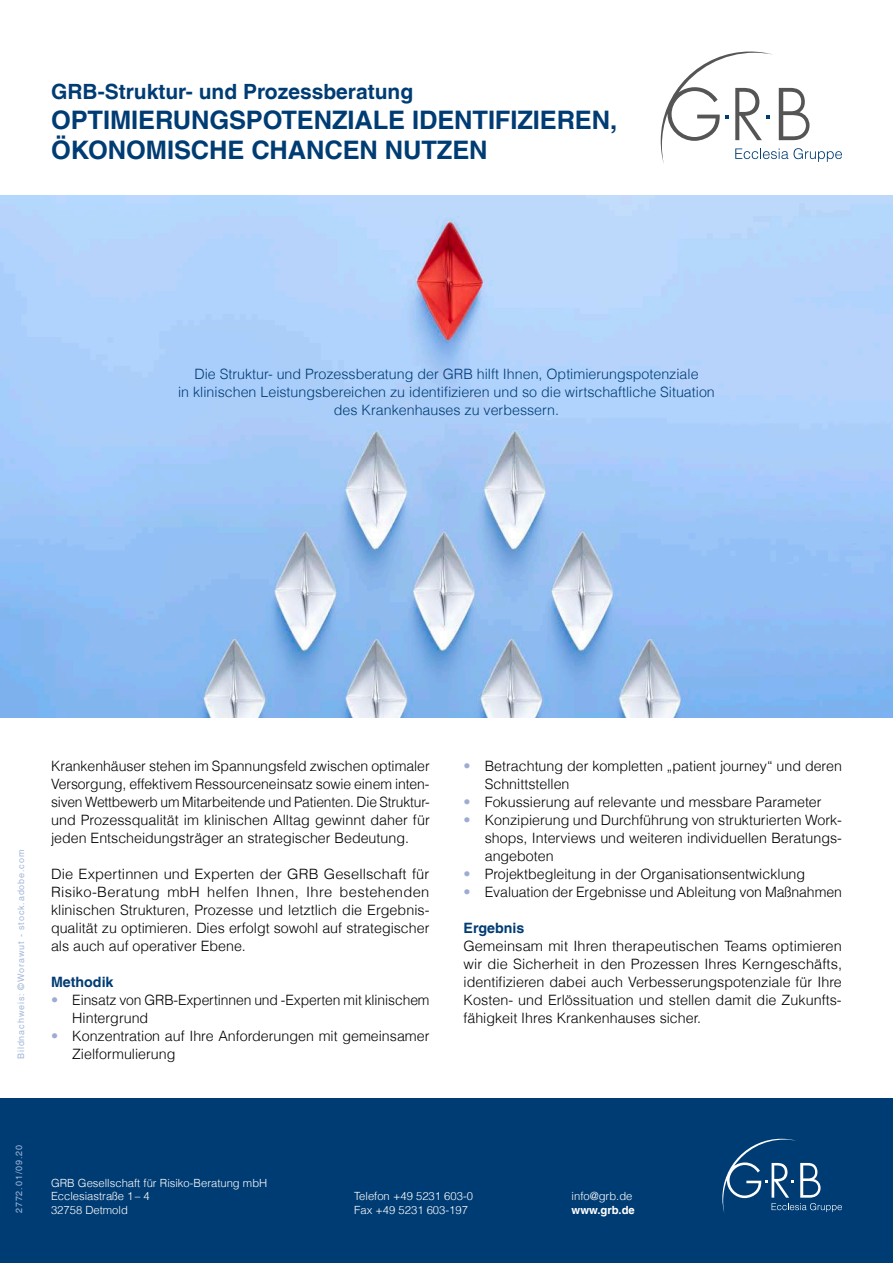
<style>
.page{position:relative;width:893px;height:1263px;background:#fff}
.page>*{position:absolute;margin:0;border:0;box-sizing:border-box;transform-origin:0 0}
.t1{font:700 25.5px/30px "Helvetica LT";letter-spacing:-.005em;color:#003c74}
.t2{font:700 21px "Helvetica LT";color:#003c74}
.t3{font:300 14.25px/18px "Helvetica LT";color:#000;text-align:justify}
.t4{font:300 14.25px/18px "Helvetica LT";color:#003c74;text-align:center}
.t5{font:700 14.25px "Helvetica LT";color:#003c74}
.t6{font:300 11.25px/13.5px "Helvetica LT";color:#fff}
.t7{font:700 11.25px "Helvetica LT";color:#fff}
.t8{font:9px "Helvetica LT";letter-spacing:.1em;color:#a2b8d8}
.s1{color:#9facd2}
</style>
<div class="page">
<img style="left:0;top:195px;width:893px;height:522px">
<svg style="left:661px;top:52px;width:181px;height:111px"></svg>
<div style="left:0;top:1099px;width:893px;height:164px;background:#003c74"></div>
<svg style="left:722px;top:1139px;width:120px;height:74px"></svg>
<h2 class="t2" style="left:51px;top:79px;width:364px">GRB-Struktur- und Prozessberatung</h2>
<h1 class="t1" style="left:51px;top:105px;width:568px">OPTIMIERUNGSPOTENZIALE IDENTIFIZIEREN,<br>ÖKONOMISCHE CHANCEN NUTZEN</h1>
<p class="t4" style="left:178px;top:365px;width:538px">Die Struktur- und Prozessberatung der GRB hilft Ihnen, Optimierungspotenziale<br>in klinischen Leistungsbereichen zu identifizieren und so die wirtschaftliche Situation des Krankenhauses zu verbessern.</p>
<p class="t8" style="left:16px;top:1059px;width:211px;rotate:-90deg">Bildnachweis: ©Worawut - stock.adobe.com</p>
<p class="t3" style="left:51px;top:757px;width:380px">Krankenhäuser stehen im Spannungsfeld zwischen optimaler Versorgung, effektivem Ressourceneinsatz sowie einem inten&shy;siven Wettbewerb um Mitarbeitende und Patienten. Die Struktur&shy;und Prozessqualität im klinischen Alltag gewinnt daher für jeden Entscheidungsträger an strategischer Bedeutung.</p>
<p class="t3" style="left:51px;top:865px;width:380px">Die Expertinnen und Experten der GRB Gesellschaft für Risiko-Beratung mbH helfen Ihnen, Ihre bestehenden klinischen Strukturen, Prozesse und letztlich die Ergebnis&shy;qualität zu optimieren. Dies erfolgt sowohl auf strategischer als auch auf operativer Ebene.</p>
<p class="t5" style="left:51px;top:973px;width:64px">Methodik</p>
<p class="t3" style="left:72px;top:991px;width:359px;text-indent:-21px"><span class="s1">•</span> Einsatz von GRB-Expertinnen und -Experten mit klinischem<br>Hintergrund</p>
<p class="t3" style="left:72px;top:1027px;width:359px;text-indent:-21px"><span class="s1">•</span> Konzentration auf Ihre Anforderungen mit gemeinsamer<br>Zielformulierung</p>
<p class="t3" style="left:485px;top:757px;width:359px;text-indent:-21px"><span class="s1">•</span> Betrachtung der kompletten „patient journey“ und deren<br>Schnittstellen</p>
<p class="t3" style="left:463px;top:793px;width:360px"><span class="s1">•</span> Fokussierung auf relevante und messbare Parameter</p>
<p class="t3" style="left:485px;top:811px;width:359px;text-indent:-21px"><span class="s1">•</span> Konzipierung und Durchführung von strukturierten Work&shy;shops, Interviews und weiteren individuellen Beratungs&shy;angeboten</p>
<p class="t3" style="left:463px;top:865px;width:343px"><span class="s1">•</span> Projektbegleitung in der Organisationsentwicklung</p>
<p class="t3" style="left:463px;top:883px;width:380px"><span class="s1">•</span> Evaluation der Ergebnisse und Ableitung von Maßnahmen</p>
<p class="t5" style="left:463px;top:919px;width:62px">Ergebnis</p>
<p class="t3" style="left:463px;top:937px;width:380px">Gemeinsam mit Ihren therapeutischen Teams optimieren wir die Sicherheit in den Prozessen Ihres Kerngeschäfts, identifizieren dabei auch Verbesserungspotenziale für Ihre Kosten- und Erlössituation und stellen damit die Zukunfts&shy;fähigkeit Ihres Krankenhauses sicher.</p>
<p class="t8" style="left:14px;top:1213px;width:70px;rotate:-90deg">2772.01/09.20</p>
<p class="t6" style="left:51px;top:1176px;width:218px">GRB Gesellschaft für Risiko-Beratung mbH<br>Ecclesiastraße 1– 4<br>32758 Detmold</p>
<p class="t6" style="left:354px;top:1189px;width:120px">Telefon +49 5231 603-0<br>Fax +49 5231 603-197</p>
<p class="t6" style="left:572px;top:1189px;width:62px">info@grb.de</p>
<p class="t7" style="left:572px;top:1203px;width:65px">www.grb.de</p>
</div>
